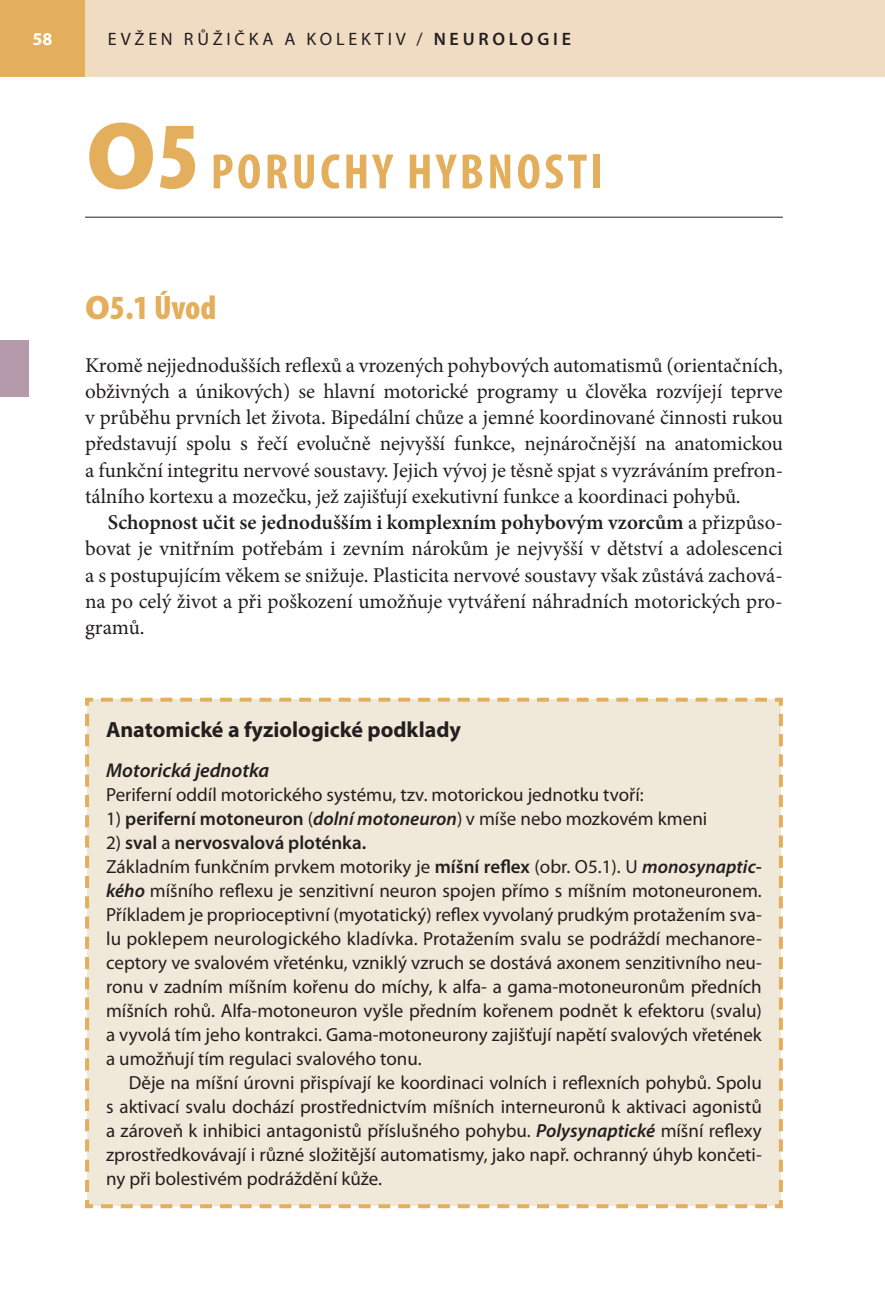
<style>
.page{position:relative;width:885px;height:1316px;background:#fff}
.page>*{position:absolute;margin:0;border:0;box-sizing:border-box;transform-origin:0 0}
.t1{font:700 condensed 50px "Myriad Pro";letter-spacing:.07em;color:#e4af5c}
.t2{font:900 condensed 34px "Myriad Pro";color:#e4af5c}
.t3{font:700 22px "Myriad Pro";color:#231f20}
.t4{font:21px/26.2px "Minion Pro";letter-spacing:-.005em;color:#231f20;text-align:justify}
.t5{font:italic 600 20px "Myriad Pro";color:#231f20}
.t6{font:19px/24px "Myriad Pro";color:#231f20}
.t7{font:18px "Myriad Pro";letter-spacing:.21em;color:#231f20}
.t8{font:700 18px "Myriad Pro";color:#fff}
.s1{font-weight:600}
.s2{font-weight:900;font-stretch:normal;font-size:96px}
.s3{font-weight:900;font-size:96px}
.s4{font-stretch:normal}
.s5{font-weight:600;font-style:italic}
</style>
<div class="page">
<div style="left:0;top:0;width:85px;height:77px;background:#e4af5c"></div>
<div style="left:85px;top:0;width:799px;height:77px;background:#f0dcc3"></div>
<hr style="left:85px;top:217px;width:697px;height:1px;background:#231f20">
<div style="left:85px;top:697px;width:698px;height:512px;background:#f0e9d9"></div>
<div style="left:0;top:340px;width:28px;height:57px;background:#b59aac"></div>
<p class="t8" style="left:33px;top:32px;width:21px">58</p>
<p class="t7" style="left:108px;top:32px;width:464px">EVŽEN RŮŽIČKA A KOLEKTIV / <span class="s1">NEUROLOGIE</span></p>
<h1 class="t1" style="left:86px;top:153px;width:518px"><span class="s2">O</span><span class="s3">5</span> PORUCHY HYBNOSTI</h1>
<h2 class="t2" style="left:85px;top:295px;width:133px"><span class="s4">O</span>5.1 Úvod</h2>
<p class="t4" style="left:85px;top:354px;width:699px">Kromě nejjednodušších reflexů a vrozených pohybových automatismů (orientačních, obživných a únikových) se hlavní motorické programy u člověka rozvíjejí teprve v průběhu prvních let života. Bipedální chůze a jemné koordinované činnosti rukou představují spolu s řečí evolučně nejvyšší funkce, nejnáročnější na anatomickou a funkční integritu nervové soustavy. Jejich vývoj je těsně spjat s vyzráváním prefron&shy;tálního kortexu a mozečku, jež zajišťují exekutivní funkce a koordinaci pohybů.</p>
<p class="t4" style="left:85px;top:511px;width:699px;text-indent:23px"><span class="s1">Schopnost učit se jednodušším i komplexním pohybovým vzorcům</span> a přizpůso&shy;bovat je vnitřním potřebám i zevním nárokům je nejvyšší v dětství a adolescenci a s postupujícím věkem se snižuje. Plasticita nervové soustavy však zůstává zachová&shy;na po celý život a při poškození umožňuje vytváření náhradních motorických pro&shy;gramů.</p>
<p class="t3" style="left:106px;top:721px;width:356px">Anatomické a fyziologické podklady</p>
<p class="t5" style="left:106px;top:762px;width:165px">Motorická jednotka</p>
<p class="t6" style="left:106px;top:784px;width:539px">Periferní oddíl motorického systému, tzv. motorickou jednotku tvoří:</p>
<p class="t6" style="left:106px;top:808px;width:602px">1) <span class="s1">periferní motoneuron</span> (<span class="s5">dolní motoneuron</span>) v míše nebo mozkovém kmeni</p>
<p class="t6" style="left:106px;top:832px;width:657px">2) <span class="s1">sval</span> a <span class="s1">nervosvalová ploténka.<br></span>Základním funkčním prvkem motoriky je <span class="s1">míšní reflex</span> (obr. O5.1). U <span class="s5">monosynaptic&shy;kého</span> míšního reflexu je senzitivní neuron spojen přímo s míšním motoneuronem.<br>Příkladem je proprioceptivní (myotatický) reflex vyvolaný prudkým protažením sva&shy;lu poklepem neurologického kladívka. Protažením svalu se podráždí mechanore&shy;ceptory ve svalovém vřeténku, vzniklý vzruch se dostává axonem senzitivního neu&shy;ronu v zadním míšním kořenu do míchy, k alfa- a gama-motoneuronům předních míšních rohů. Alfa-motoneuron vyšle předním kořenem podnět k efektoru (svalu) a vyvolá tím jeho kontrakci. Gama-motoneurony zajišťují napětí svalových vřetének a umožňují tím regulaci svalového tonu.</p>
<p class="t6" style="left:106px;top:1072px;width:657px;text-align:justify;text-indent:23px">Děje na míšní úrovni přispívají ke koordinaci volních i reflexních pohybů. Spolu s aktivací svalu dochází prostřednictvím míšních interneuronů k aktivaci agonistů a zároveň k inhibici antagonistů příslušného pohybu. <span class="s5">Polysynaptické</span> míšní reflexy zprostředkovávají i různé složitější automatismy, jako např. ochranný úhyb končeti&shy;ny při bolestivém podráždění kůže.</p>
</div>
